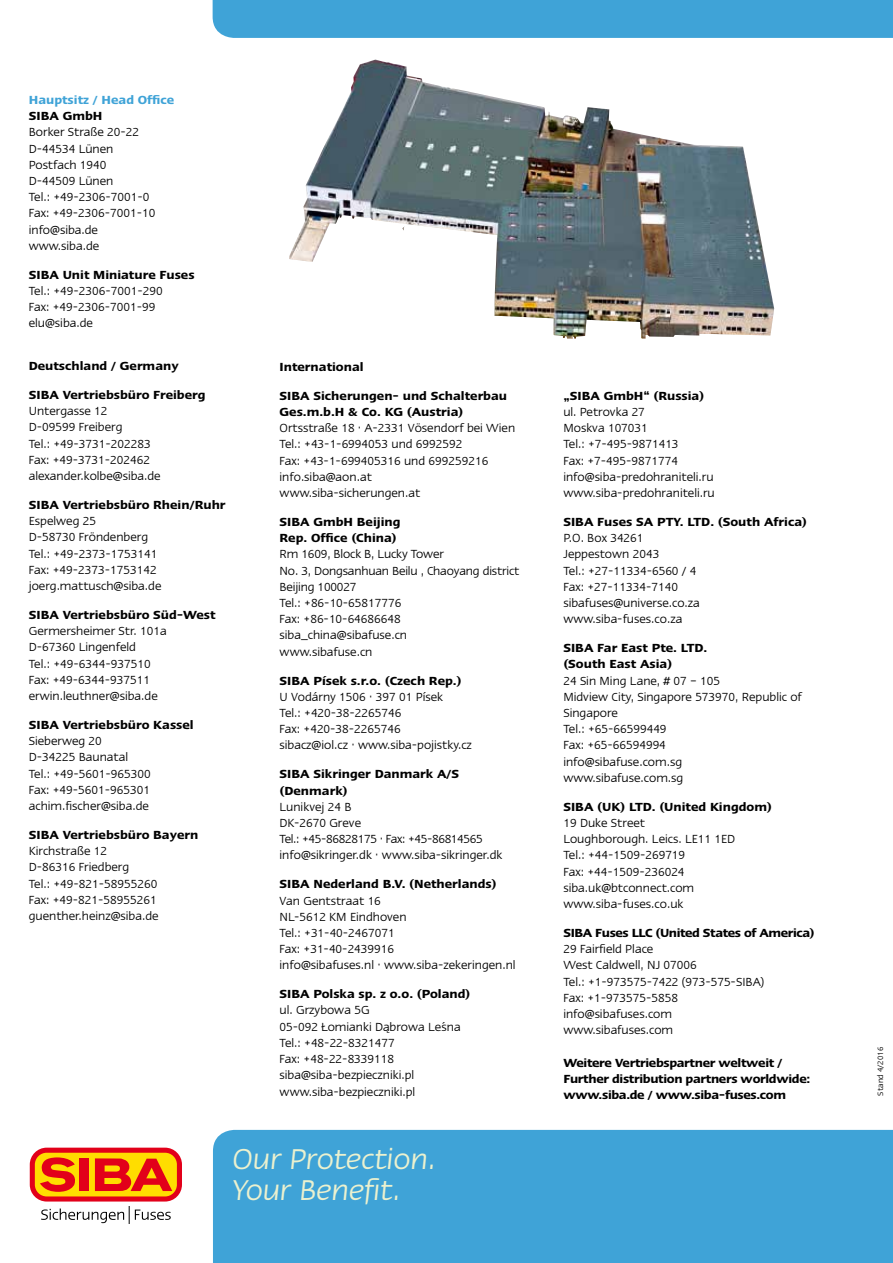
<style>
.page{position:relative;width:893px;height:1263px;background:#fff}
.page>*{position:absolute;margin:0;border:0;box-sizing:border-box;transform-origin:0 0}
.t1{font:italic 33px/31.5px "Linotype Ergo";color:#ebf1cf}
.t2{font:13.5px/16.2px "Linotype Ergo";color:#000}
.t3{font:600 13.5px/16.2px "Linotype Ergo";color:#000}
.t4{font:600 13.5px/16.2px "Linotype Ergo";letter-spacing:-.025em;color:#000}
.t5{font:600 13.5px "Linotype Ergo";letter-spacing:-.03em;color:#000}
.t6{font:600 13.5px "Linotype Ergo";color:#3fa3d7}
.t7{font:9px "Linotype Ergo";color:#000}
</style>
<div class="page">
<div style="left:213px;top:1130px;width:680px;height:133px;background:#3fa3d7"></div>
<div style="left:213px;top:0;width:680px;height:38px;background:#3fa3d7"></div>
<svg style="left:30px;top:1148px;width:152px;height:76px"></svg>
<img style="left:289px;top:60px;width:485px;height:279px">
<p class="t6" style="left:29px;top:93px;width:147px">Hauptsitz / Head Office</p>
<p class="t3" style="left:29px;top:108px;width:75px">SIBA GmbH</p>
<p class="t2" style="left:29px;top:124px;width:128px">Borker Straße 20-22<br>D-44534 Lünen<br>Postfach 1940<br>D-44509 Lünen<br>Tel.: +49-2306-7001-0<br>Fax: +49-2306-7001-10 info@siba.de www.siba.de</p>
<p class="t3" style="left:29px;top:266px;width:167px">SIBA Unit Miniature Fuses</p>
<p class="t2" style="left:29px;top:283px;width:135px">Tel.: +49-2306-7001-290<br>Fax: +49-2306-7001-99 elu@siba.de</p>
<p class="t3" style="left:29px;top:351px;width:178px;line-height:29px">Deutschland / Germany<br>SIBA Vertriebsbüro Freiberg</p>
<p class="t2" style="left:29px;top:403px;width:133px">Untergasse 12<br>D-09599 Freiberg<br>Tel.: +49-3731-202283<br>Fax: +49-3731-202462 alexander.kolbe@siba.de</p>
<p class="t3" style="left:29px;top:497px;width:198px">SIBA Vertriebsbüro Rhein/Ruhr</p>
<p class="t2" style="left:29px;top:513px;width:134px">Espelweg 25<br>D-58730 Fröndenberg<br>Tel.: +49-2373-1753141<br>Fax: +49-2373-1753142 joerg.mattusch@siba.de</p>
<p class="t3" style="left:29px;top:607px;width:188px">SIBA Vertriebsbüro Süd-West</p>
<p class="t2" style="left:29px;top:623px;width:139px">Germersheimer Str. 101a<br>D-67360 Lingenfeld<br>Tel.: +49-6344-937510<br>Fax: +49-6344-937511 erwin.leuthner@siba.de</p>
<p class="t3" style="left:29px;top:717px;width:166px">SIBA Vertriebsbüro Kassel</p>
<p class="t2" style="left:29px;top:733px;width:123px">Sieberweg 20<br>D-34225 Baunatal<br>Tel.: +49-5601-965300<br>Fax: +49-5601-965301 achim.fischer@siba.de</p>
<p class="t3" style="left:29px;top:827px;width:171px">SIBA Vertriebsbüro Bayern</p>
<p class="t2" style="left:29px;top:843px;width:131px">Kirchstraße 12<br>D-86316 Friedberg<br>Tel.: +49-821-58955260<br>Fax: +49-821-58955261 guenther.heinz@siba.de</p>
<p class="t3" style="left:280px;top:352px;width:229px;line-height:29px">International<br>SIBA Sicherungen- und Schalterbau</p>
<p class="t3" style="left:280px;top:404px;width:185px">Ges.m.b.H &amp; Co. KG (Austria)</p>
<p class="t2" style="left:280px;top:420px;width:237px">Ortsstraße 18 · A-2331 Vösendorf bei Wien<br>Tel.: +43-1-6994053 und 6992592<br>Fax: +43-1-699405316 und 699259216 info.siba@aon.at www.siba-sicherungen.at</p>
<p class="t3" style="left:280px;top:514px;width:122px">SIBA GmbH Beijing<br>Rep. Office (China)</p>
<p class="t2" style="left:280px;top:546px;width:241px">Rm 1609, Block B, Lucky Tower<br>No. 3, Dongsanhuan Beilu , Chaoyang district<br>Beijing 100027<br>Tel.: +86-10-65817776<br>Fax: +86-10-64686648 siba_china@sibafuse.cn<br>www.sibafuse.cn</p>
<p class="t3" style="left:280px;top:672px;width:184px">SIBA Písek s.r.o. (Czech Rep.)</p>
<p class="t2" style="left:280px;top:688px;width:194px">U Vodárny 1506 · 397 01 Písek<br>Tel.: +420-38-2265746<br>Fax: +420-38-2265746 sibacz@iol.cz · www.siba-pojistky.cz</p>
<p class="t3" style="left:280px;top:766px;width:181px">SIBA Sikringer Danmark A/S (Denmark)</p>
<p class="t2" style="left:280px;top:798px;width:224px">Lunikvej 24 B<br>DK-2670 Greve<br>Tel.: +45-86828175 · Fax: +45-86814565 info@sikringer.dk · www.siba-sikringer.dk</p>
<p class="t3" style="left:280px;top:876px;width:219px">SIBA Nederland B.V. (Netherlands)</p>
<p class="t2" style="left:280px;top:892px;width:238px">Van Gentstraat 16<br>NL-5612 KM Eindhoven<br>Tel.: +31-40-2467071<br>Fax: +31-40-2439916<br>info@sibafuses.nl · www.siba-zekeringen.nl</p>
<p class="t3" style="left:280px;top:986px;width:192px">SIBA Polska sp. z o.o. (Poland)</p>
<p class="t2" style="left:280px;top:1002px;width:183px">ul. Grzybowa 5G<br>05-092 Łomianki Da˛browa Le´sna<br>Tel.: +48-22-8321477<br>Fax: +48-22-8339118 siba@siba-bezpieczniki.pl www.siba-bezpieczniki.pl</p>
<h1 class="t1" style="left:233px;top:1142px;width:205px">Our Protection.<br>Your Benefit.</h1>
<p class="t3" style="left:563px;top:387px;width:142px">„SIBA GmbH“ (Russia)</p>
<p class="t2" style="left:563px;top:404px;width:153px">ul. Petrovka 27<br>Moskva 107031<br>Tel.: +7-495-9871413<br>Fax: +7-495-9871774 info@siba-predohraniteli.ru www.siba-predohraniteli.ru</p>
<p class="t3" style="left:563px;top:514px;width:245px">SIBA Fuses SA PTY. LTD. (South Africa)</p>
<p class="t2" style="left:563px;top:530px;width:138px">P.O. Box 34261<br>Jeppestown 2043<br>Tel.: +27-11334-6560 / 4<br>Fax: +27-11334-7140 sibafuses@universe.co.za www.siba-fuses.co.za</p>
<p class="t3" style="left:563px;top:640px;width:146px">SIBA Far East Pte. LTD. (South East Asia)</p>
<p class="t2" style="left:563px;top:672px;width:240px">24 Sin Ming Lane, # 07 – 105<br>Midview City, Singapore 573970, Republic of<br>Singapore<br>Tel.: +65-66599449<br>Fax: +65-66594994<br>info@sibafuse.com.sg www.sibafuse.com.sg</p>
<p class="t3" style="left:563px;top:798px;width:210px">SIBA (UK) LTD. (United Kingdom)</p>
<p class="t2" style="left:563px;top:814px;width:173px">19 Duke Street<br>Loughborough. Leics. LE11 1ED<br>Tel.: +44-1509-269719<br>Fax: +44-1509-236024 siba.uk@btconnect.com www.siba-fuses.co.uk</p>
<p class="t5" style="left:563px;top:926px;width:253px">SIBA Fuses LLC (United States of America)</p>
<p class="t2" style="left:563px;top:941px;width:202px">29 Fairfield Place<br>West Caldwell, NJ 07006<br>Tel.: +1-973575-7422 (973-575-SIBA)<br>Fax: +1-973575-5858 info@sibafuses.com www.sibafuses.com</p>
<p class="t4" style="left:563px;top:1054px;width:248px">Weitere Vertriebspartner weltweit /<br>Further distribution partners worldwide: www.siba.de / www.siba-fuses.com</p>
<p class="t7" style="left:875px;top:1095px;width:50px;rotate:-90deg">Stand 4/2016</p>
</div>
